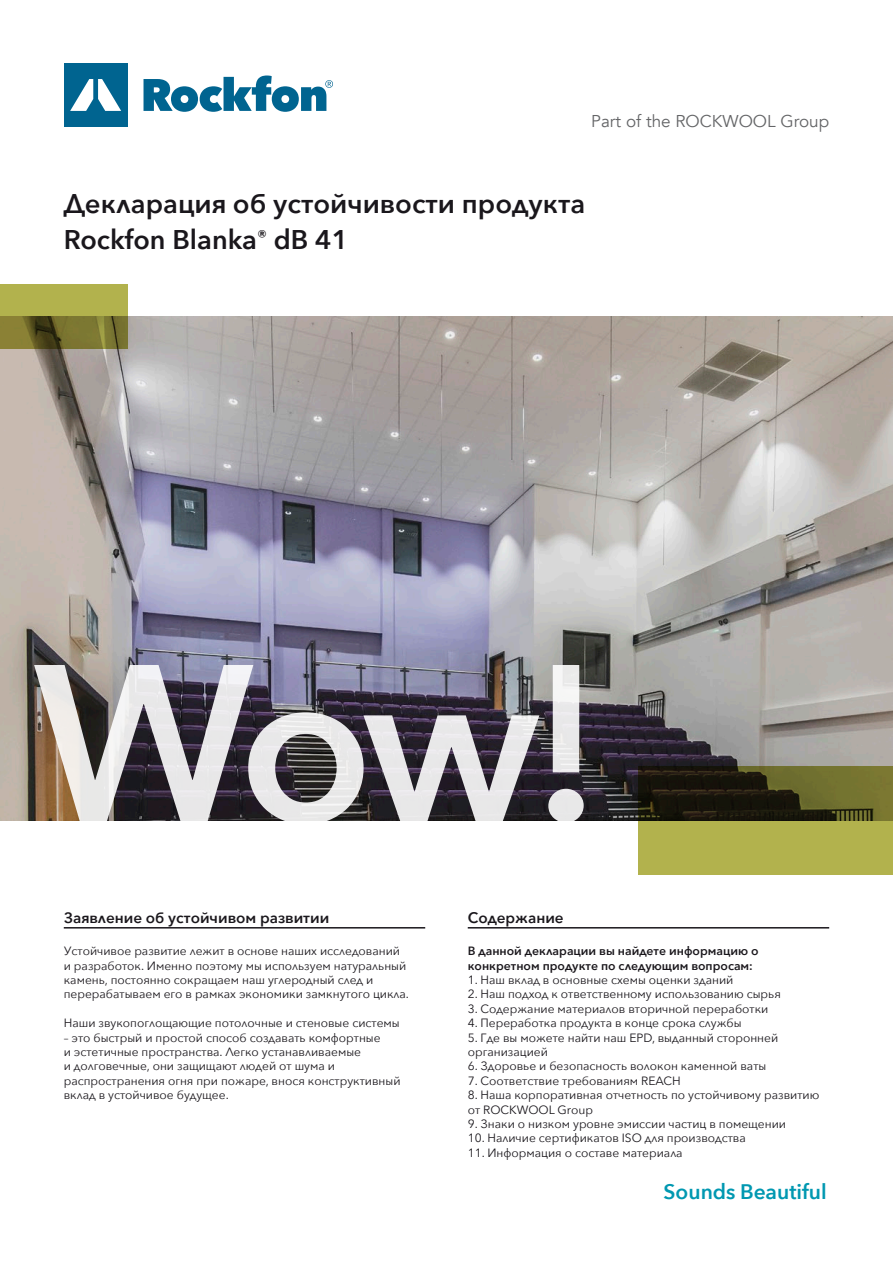
<style>
.page{position:relative;width:893px;height:1263px;background:#fff}
.page>*{position:absolute;margin:0;border:0;box-sizing:border-box;transform-origin:0 0}
.t1{font:600 220.95px "Avenir Next";color:#fff}
.t2{font:600 27px/35.8px "Avenir Next";color:#1a171c}
.t3{font:600 21px "Avenir Next";color:#0098b1}
.t4{font:17.1px "Avenir";color:#646567}
.t5{font:600 15px "Avenir Next";color:#1a171c}
.t6{font:12px/14.4px "Avenir Next";color:#1a171c}
.t7{font:600 12px/14.4px "Avenir Next";color:#1a171c}
</style>
<div class="page">
<svg style="left:144px;top:75px;width:189px;height:37px"></svg>
<div style="left:64px;top:63px;width:64px;height:64px;background:#006490"></div>
<svg style="left:70px;top:79px;width:51px;height:32px"></svg>
<img style="left:0;top:316px;width:893px;height:505px">
<svg style="left:0;top:284px;width:128px;height:64px;background:#918e3c"></svg>
<svg style="left:638px;top:767px;width:255px;height:108px;background:#777533"></svg>
<hr style="left:64px;top:927px;width:361px;height:1px;background:#1a171c">
<hr style="left:468px;top:927px;width:361px;height:1px;background:#1a171c">
<h3 class="t4" style="left:591px;top:111px;width:239px">Part of the ROCKWOOL Group</h3>
<h2 class="t2" style="left:64px;top:185px;width:523px">Декларация об устойчивости продукта<br>Rockfon Blanka<sup>®</sup> dB 41</h2>
<h1 class="t1" style="left:33px;top:555px;width:572px">Wow!</h1>
<p class="t5" style="left:64px;top:905px;width:267px">Заявление об устойчивом развитии</p>
<p class="t6" style="left:64px;top:943px;width:347px">Устойчивое развитие лежит в основе наших исследований и разработок. Именно поэтому мы используем натуральный камень, постоянно сокращаем наш углеродный след и перерабатываем его в рамках экономики замкнутого цикла.</p>
<p class="t6" style="left:64px;top:1015px;width:337px">Наши звукопоглощающие потолочные и стеновые системы</p>
<p class="t6" style="left:64px;top:1030px;width:338px">– это быстрый и простой способ создавать комфортные<br>и эстетичные пространства. Легко устанавливаемые<br>и долговечные, они защищают людей от шума и распространения огня при пожаре, внося конструктивный вклад в устойчивое будущее.</p>
<p class="t5" style="left:468px;top:905px;width:97px">Содержание</p>
<p class="t7" style="left:468px;top:943px;width:292px">В данной декларации вы найдете информацию о конкретном продукте по следующим вопросам:</p>
<p class="t6" style="left:468px;top:972px;width:267px">1. Наш вклад в основные схемы оценки зданий</p>
<p class="t6" style="left:468px;top:986px;width:315px">2. Наш подход к ответственному использованию сырья</p>
<p class="t6" style="left:468px;top:1001px;width:302px">3. Содержание материалов вторичной переработки</p>
<p class="t6" style="left:468px;top:1015px;width:275px">4. Переработка продукта в конце срока службы</p>
<p class="t6" style="left:468px;top:1030px;width:312px">5. Где вы можете найти наш EPD, выданный сторонней организацией</p>
<p class="t6" style="left:468px;top:1058px;width:300px">6. Здоровье и безопасность волокон каменной ваты</p>
<p class="t6" style="left:468px;top:1073px;width:215px">7. Соответствие требованиям REACH</p>
<p class="t6" style="left:468px;top:1087px;width:353px">8. Наша корпоративная отчетность по устойчивому развитию от ROCKWOOL Group</p>
<p class="t6" style="left:468px;top:1116px;width:320px">9. Знаки о низком уровне эмиссии частиц в помещении</p>
<p class="t6" style="left:468px;top:1130px;width:280px">10. Наличие сертификатов ISO для производства</p>
<p class="t6" style="left:468px;top:1145px;width:216px">11. Информация о составе материала</p>
<h3 class="t3" style="left:664px;top:1174px;width:165px">Sounds Beautiful</h3>
</div>
